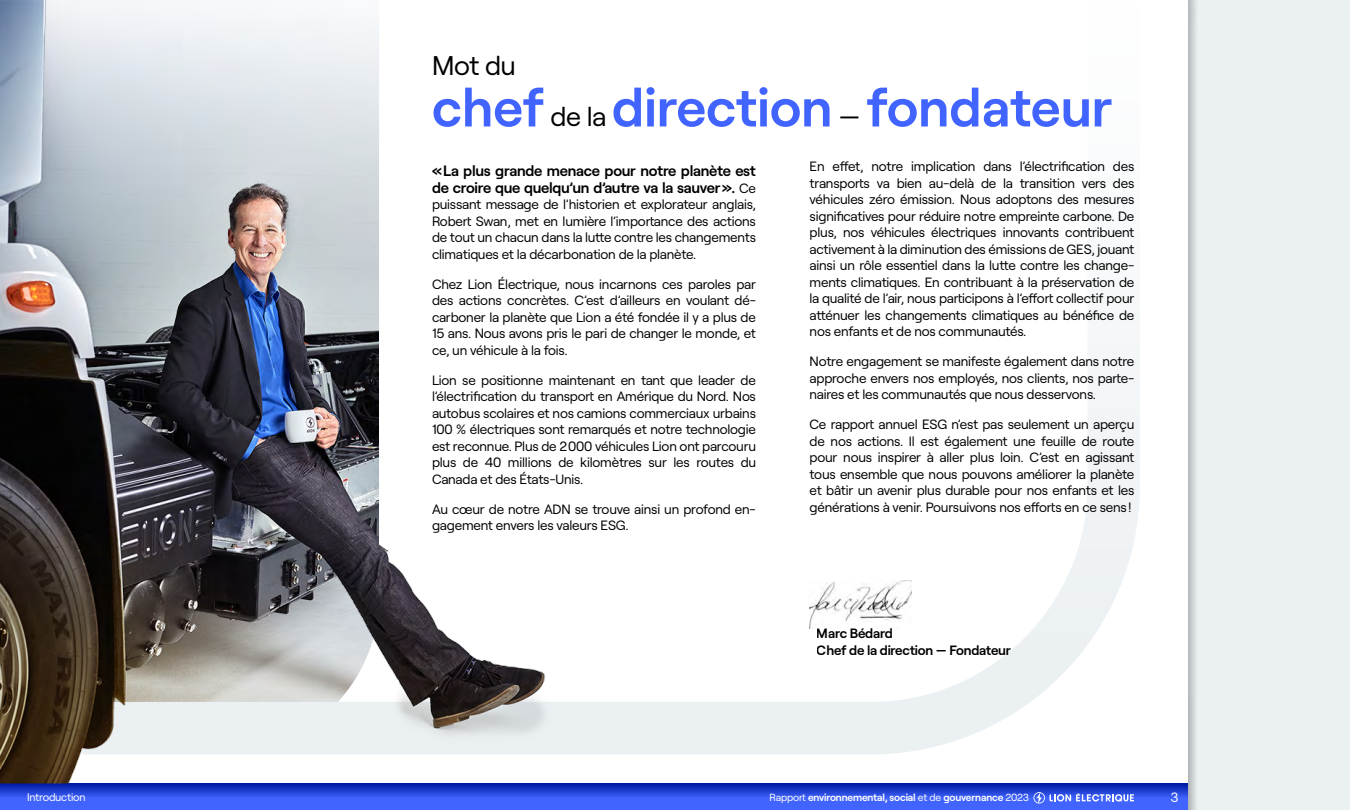
<style>
.page{position:relative;width:1350px;height:810px;background:#fff}
.page>*{position:absolute;margin:0;border:0;box-sizing:border-box;transform-origin:0 0}
.t1{font:600 54px "Roobert LE";color:#4164ff}
.t2{font:27px "Roobert LE";color:#000}
.t3{font:600 15px/16.5px "Roobert LE";letter-spacing:-.015em;color:#000}
.t4{font:13.5px/16.5px "Roobert LE";letter-spacing:-.015em;color:#000;text-align:justify}
.t5{font:600 13.5px/16.5px "Roobert LE";letter-spacing:-.015em;color:#000}
.t6{font:13.5px "Roobert LE";color:#fff}
.t7{font:10.95px "Roobert LE";letter-spacing:-.015em;color:#fff}
.t8{font:600 10.35px "Roobert LE";letter-spacing:-.015em;color:#fff}
.s1{font-weight:400;font-size:27px;color:#000}
.s2{font-weight:400;font-size:13.5px}
.s3{font-weight:400}
</style>
<div class="page">
<div style="left:1174px;top:0;width:176px;height:810px;background:#ebf0f3"></div>
<div style="left:0;top:0;width:1188px;height:810px;background:#fff"></div>
<svg style="left:0;top:783px;width:1188px;height:27px;background:#2d4ee3"></svg>
<svg style="left:1033px;top:792px;width:101px;height:12px"></svg>
<svg style="left:742px;top:343px;width:398px;height:411px"></svg>
<img style="left:0;top:0;width:742px;height:784px">
<img style="left:810px;top:580px;width:101px;height:48px">
<p class="t7" style="left:27px;top:789px;width:60px">Introduction</p>
<h2 class="t2" style="left:432px;top:46px;width:85px">Mot du</h2>
<h1 class="t1" style="left:432px;top:66px;width:682px">chef <span class="s1">de la</span> direction <span class="s1">—</span> fondateur</h1>
<p class="t3" style="left:432px;top:162px;width:326px">«La plus grande menace pour notre planète est de croire que quelqu’un d’autre va la sauver». <span class="s2">Ce</span></p>
<p class="t4" style="left:432px;top:195px;width:326px">puissant message de l’historien et explorateur anglais, Robert Swan, met en lumière l’importance des actions de tout un chacun dans la lutte contre les changements climatiques et la décarbonation de la planète.</p>
<p class="t4" style="left:432px;top:275px;width:326px">Chez Lion Électrique, nous incarnons ces paroles par des actions concrètes. C’est d’ailleurs en voulant dé&shy;carboner la planète que Lion a été fondée il y a plus de 15 ans. Nous avons pris le pari de changer le monde, et ce, un véhicule à la fois.</p>
<p class="t4" style="left:432px;top:371px;width:326px">Lion se positionne maintenant en tant que leader de l’électrification du transport en Amérique du Nord. Nos autobus scolaires et nos camions commerciaux urbains 100 % électriques sont remarqués et notre technologie est reconnue. Plus de 2000 véhicules Lion ont parcouru plus de 40 millions de kilomètres sur les routes du Canada et des États-Unis.</p>
<p class="t4" style="left:432px;top:500px;width:325px">Au cœur de notre ADN se trouve ainsi un profond en&shy;gagement envers les valeurs ESG.</p>
<p class="t4" style="left:810px;top:157px;width:326px">En effet, notre implication dans l’électrification des transports va bien au-delà de la transition vers des véhicules zéro émission. Nous adoptons des mesures significatives pour réduire notre empreinte carbone. De plus, nos véhicules électriques innovants contribuent activement à la diminution des émissions de GES, jouant ainsi un rôle essentiel dans la lutte contre les change&shy;ments climatiques. En contribuant à la préservation de la qualité de l’air, nous participons à l’effort collectif pour atténuer les changements climatiques au bénéfice de nos enfants et de nos communautés.</p>
<p class="t4" style="left:810px;top:352px;width:326px">Notre engagement se manifeste également dans notre approche envers nos employés, nos clients, nos parte&shy;naires et les communautés que nous desservons.</p>
<p class="t4" style="left:810px;top:415px;width:326px">Ce rapport annuel ESG n’est pas seulement un aperçu de nos actions. Il est également une feuille de route pour nous inspirer à aller plus loin. C’est en agissant tous ensemble que nous pouvons améliorer la planète et bâtir un avenir plus durable pour nos enfants et les générations à venir. Poursuivons nos efforts en ce sens!</p>
<p class="t5" style="left:817px;top:624px;width:196px">Marc Bédard<br>Chef de la direction — Fondateur</p>
<p class="t8" style="left:770px;top:790px;width:261px"><span class="s3">Rapport</span> environnemental, social <span class="s3">et de</span> gouvernance <span class="s3">2023</span></p>
<p class="t6" style="left:1170px;top:787px;width:10px">3</p>
</div>
